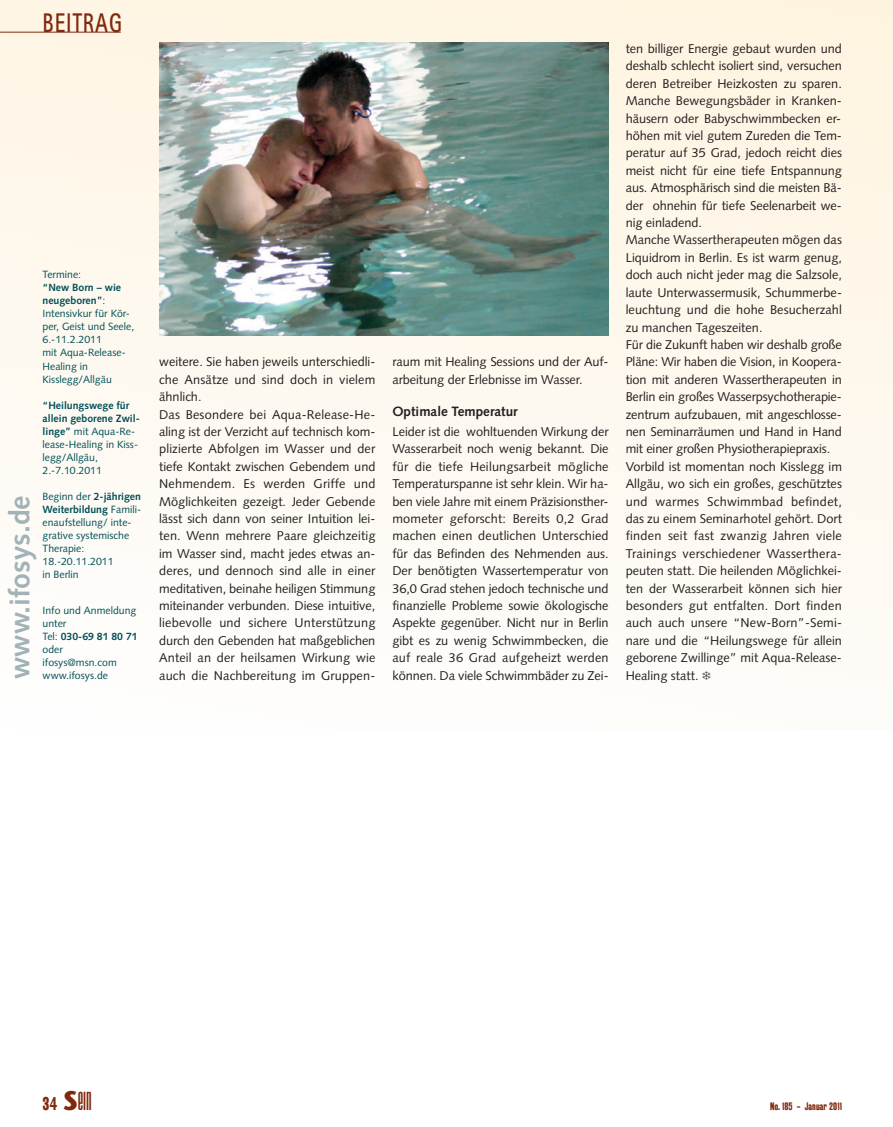
<style>
.page{position:relative;width:893px;height:1127px;background:#fff}
.page>*{position:absolute;margin:0;border:0;box-sizing:border-box;transform-origin:0 0}
.t1{font:700 28.5px "Syntax";color:#a1b3b7}
.t2{font:700 27px "Rotis Sans Serif";letter-spacing:.045em;color:#80280c;scale:.78 1}
.t3{font:27px "Cg Neon Ex Cd";color:#80280c}
.t4{font:700 13.5px "Syntax";color:#231f20}
.t5{font:12.75px/17.4px "Syntax";color:#231f20}
.t6{font:10.5px/13px "Syntax";color:#004f56}
.t7{font:10.5px "Kipp No 1";color:#80280c}
.s1{font-weight:700}
.s2{font-family:"Kipp No 1";font-size:18px}
.s3{font-family:"Stone Sans";font-weight:700}
</style>
<div class="page">
<div style="left:0;top:0;width:893px;height:729px;background:linear-gradient(to bottom,#fdf4e1,#fefdfc)"></div>
<hr style="left:0;top:32px;width:121px;height:1px;background:#80280c">
<img style="left:159px;top:43px;width:450px;height:293px">
<h2 class="t2" style="left:43px;top:13px;width:103px">BEITRAG</h2>
<p class="t6" style="left:43px;top:269px;width:40px">Termine:</p>
<p class="t6" style="left:43px;top:282px;width:93px"><span class="s1">“New Born – wie neugeboren”</span>:<br>Intensivkur für Kör&shy;per, Geist und Seele,<br>6.-11.2.2011<br>mit Aqua-Release-<br>Healing in<br>Kisslegg/Allgäu</p>
<p class="t6" style="left:43px;top:399px;width:99px"><span class="s1">“Heilungswege für allein geborene Zwil&shy;linge”</span> mit Aqua-Re&shy;lease-Healing in Kiss&shy;legg/Allgäu,<br>2.-7.10.2011</p>
<p class="t6" style="left:43px;top:491px;width:100px">Beginn der <span class="s1">2-jährigen<br>Weiterbildung</span> Famili&shy;enaufstellung/ inte&shy;grative systemische<br>Therapie:<br>18.-20.11.2011<br>in Berlin</p>
<p class="t6" style="left:43px;top:605px;width:97px">Info und Anmeldung unter<br>Tel: <span class="s1">030-69 81 80 71 </span>oder ifosys@msn.com</p>
<h1 class="t1" style="left:8px;top:679px;width:185px;rotate:-90deg">www.ifosys.de</h1>
<p class="t6" style="left:43px;top:670px;width:67px">www.ifosys.de</p>
<p class="t5" style="left:159px;top:354px;width:218px">weitere. Sie haben jeweils unterschiedli&shy;che Ansätze und sind doch in vielem ähnlich.<br>Das Besondere bei Aqua-Release-He&shy;aling ist der Verzicht auf technisch kom&shy;plizierte Abfolgen im Wasser und der tiefe Kontakt zwischen Gebendem und Nehmendem. Es werden Griffe und Möglichkeiten gezeigt. Jeder Gebende lässt sich dann von seiner Intuition lei&shy;ten. Wenn mehrere Paare gleichzeitig im Wasser sind, macht jedes etwas an&shy;deres, und dennoch sind alle in einer meditativen, beinahe heiligen Stimmung miteinander verbunden. Diese intuitive, liebevolle und sichere Unterstützung durch den Gebenden hat maßgeblichen Anteil an der heilsamen Wirkung wie auch die Nachbereitung im Gruppen-</p>
<p class="t5" style="left:392px;top:354px;width:218px">raum mit Healing Sessions und der Auf&shy;arbeitung der Erlebnisse im Wasser.</p>
<p class="t4" style="left:392px;top:406px;width:127px">Optimale Temperatur</p>
<p class="t5" style="left:392px;top:424px;width:218px;text-align:justify">Leider ist die wohltuenden Wirkung der Wasserarbeit noch wenig bekannt. Die für die tiefe Heilungsarbeit mögliche Temperaturspanne ist sehr klein. Wir ha&shy;ben viele Jahre mit einem Präzisionsther&shy;mometer geforscht: Bereits 0,2 Grad machen einen deutlichen Unterschied für das Befinden des Nehmenden aus.<br>Der benötigten Wassertemperatur von 36,0 Grad stehen jedoch technische und finanzielle Probleme sowie ökologische Aspekte gegenüber. Nicht nur in Berlin gibt es zu wenig Schwimmbecken, die auf reale 36 Grad aufgeheizt werden können. Da viele Schwimmbäder zu Zei-</p>
<p class="t5" style="left:626px;top:41px;width:218px">ten billiger Energie gebaut wurden und deshalb schlecht isoliert sind, versuchen deren Betreiber Heizkosten zu sparen.<br>Manche Bewegungsbäder in Kranken&shy;häusern oder Babyschwimmbecken er&shy;höhen mit viel gutem Zureden die Tem&shy;peratur auf 35 Grad, jedoch reicht dies meist nicht für eine tiefe Entspannung aus. Atmosphärisch sind die meisten Bä&shy;der ohnehin für tiefe Seelenarbeit we&shy;nig einladend.<br>Manche Wassertherapeuten mögen das Liquidrom in Berlin. Es ist warm genug, doch auch nicht jeder mag die Salzsole, laute Unterwassermusik, Schummerbe&shy;leuchtung und die hohe Besucherzahl zu manchen Tageszeiten.<br>Für die Zukunft haben wir deshalb große Pläne: Wir haben die Vision, in Koopera&shy;tion mit anderen Wassertherapeuten in Berlin ein großes Wasserpsychotherapie&shy;zentrum aufzubauen, mit angeschlosse&shy;nen Seminarräumen und Hand in Hand mit einer großen Physiotherapiepraxis.<br>Vorbild ist momentan noch Kisslegg im Allgäu, wo sich ein großes, geschütztes und warmes Schwimmbad befindet, das zu einem Seminarhotel gehört. Dort finden seit fast zwanzig Jahren viele Trainings verschiedener Wasserthera&shy;peuten statt. Die heilenden Möglichkei&shy;ten der Wasserarbeit können sich hier besonders gut entfalten. Dort finden auch auch unsere “New-Born”-Semi&shy;nare und die “Heilungswege für allein geborene Zwillinge” mit Aqua-Release-Healing statt. ❄</p>
<h2 class="t3" style="left:43px;top:1085px;width:51px"><span class="s2">34</span> <span class="s3">S</span>ein</h2>
<p class="t7" style="left:770px;top:1103px;width:73px">No. 185 - Januar 2011</p>
</div>
